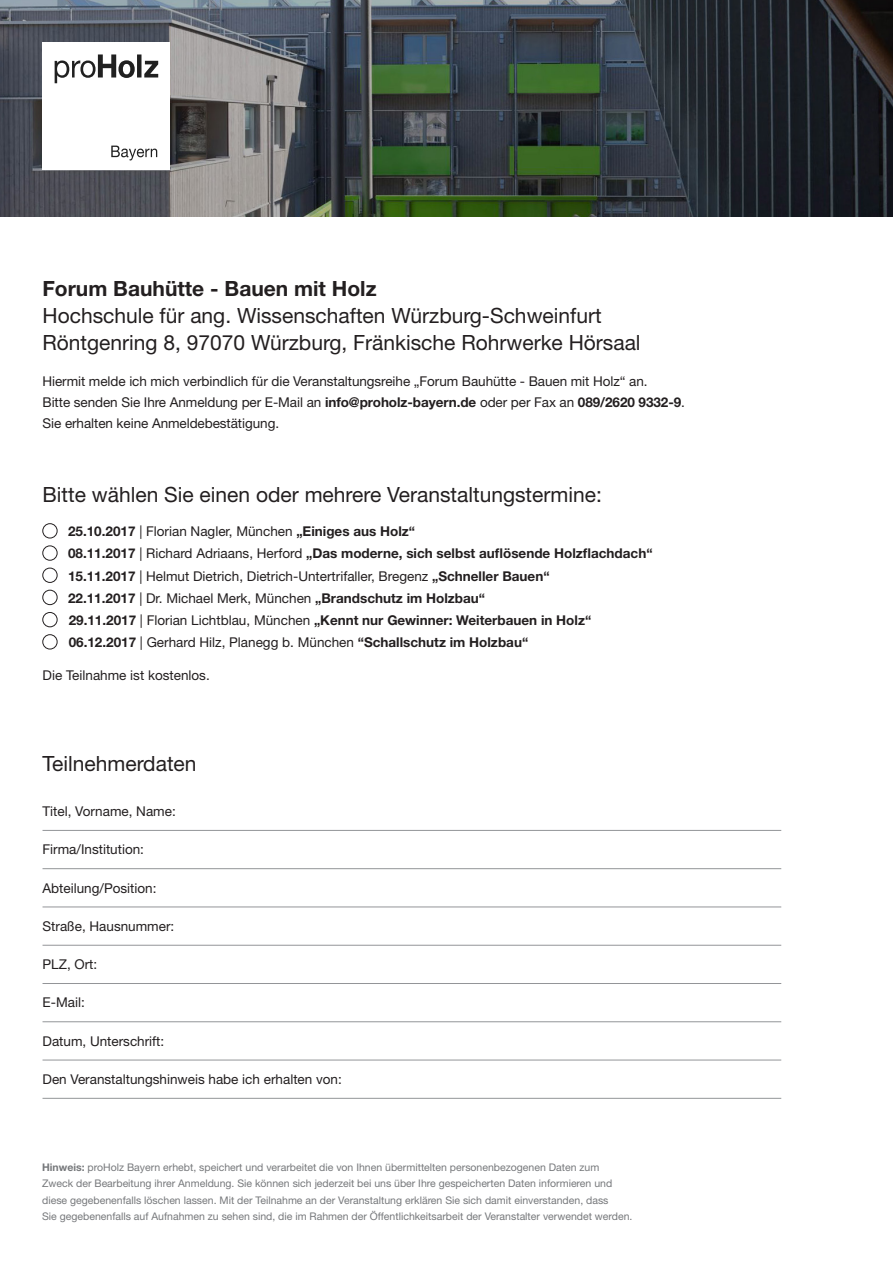
<style>
.page{position:relative;width:893px;height:1263px;background:#fff}
.page>*{position:absolute;margin:0;border:0;box-sizing:border-box;transform-origin:0 0}
.t1{font:21px/27px "Helvetica Neue LT Std";color:#231f20}
.t2{font:700 21px "Helvetica Neue LT Std";color:#231f20}
.t3{font:700 13.5px/22.2px "Helvetica Neue LT Std";color:#231f20}
.t4{font:13.5px/21px "Helvetica Neue LT Std";letter-spacing:-.005em;color:#231f20}
.t5{font:10.5px "Helvetica Neue LT Std";color:#76787b}
.s1{font-weight:700}
.s2{font-weight:400}
</style>
<div class="page">
<img style="left:0;top:0;width:893px;height:217px">
<hr style="left:43px;top:830px;width:738px;height:1px;background:#939598">
<hr style="left:43px;top:868px;width:738px;height:1px;background:#939598">
<hr style="left:43px;top:907px;width:738px;height:1px;background:#939598">
<hr style="left:43px;top:945px;width:738px;height:1px;background:#939598">
<hr style="left:43px;top:983px;width:738px;height:1px;background:#939598">
<hr style="left:43px;top:1021px;width:738px;height:1px;background:#939598">
<hr style="left:43px;top:1060px;width:738px;height:1px;background:#939598">
<hr style="left:43px;top:1098px;width:738px;height:1px;background:#939598">
<div style="left:43px;top:523px;width:14px;height:15px;border:1px solid #231f20;border-radius:50%"></div>
<div style="left:43px;top:546px;width:14px;height:14px;border:1px solid #231f20;border-radius:50%"></div>
<div style="left:43px;top:568px;width:14px;height:15px;border:1px solid #231f20;border-radius:50%"></div>
<div style="left:43px;top:590px;width:14px;height:15px;border:1px solid #231f20;border-radius:50%"></div>
<div style="left:43px;top:612px;width:14px;height:15px;border:1px solid #231f20;border-radius:50%"></div>
<div style="left:43px;top:634px;width:14px;height:15px;border:1px solid #231f20;border-radius:50%"></div>
<div style="left:43px;top:43px;width:127px;height:127px;background:#fff"></div>
<svg style="left:55px;top:54px;width:103px;height:29px"></svg>
<svg style="left:111px;top:146px;width:46px;height:14px"></svg>
<p class="t2" style="left:43px;top:275px;width:336px">Forum Bauhütte - Bauen mit Holz</p>
<p class="t1" style="left:43px;top:301px;width:600px">Hochschule für ang. Wissenschaften Würzburg-Schweinfurt<br>Röntgenring 8, 97070 Würzburg, Fränkische Rohrwerke Hörsaal</p>
<p class="t4" style="left:43px;top:371px;width:644px">Hiermit melde ich mich verbindlich für die Veranstaltungsreihe „Forum Bauhütte - Bauen mit Holz“ an.<br>Bitte senden Sie Ihre Anmeldung per E-Mail an <span class="s1">info@proholz-bayern.de</span> oder per Fax an <span class="s1">089/2620 9332-9</span>.<br>Sie erhalten keine Anmeldebestätigung.</p>
<p class="t1" style="left:43px;top:481px;width:561px">Bitte wählen Sie einen oder mehrere Veranstaltungstermine:</p>
<p class="t3" style="left:68px;top:520px;width:586px">25.10.2017 <span class="s2">| Florian Nagler, München</span> „Einiges aus Holz“<br>08.11.2017 <span class="s2">| Richard Adriaans, Herford</span> „Das moderne, sich selbst auflösende Holzflachdach“ 15.11.2017 <span class="s2">| Helmut Dietrich, Dietrich-Untertrifaller, Bregenz</span> „Schneller Bauen“<br>22.11.2017 <span class="s2">| Dr. Michael Merk, München</span> „Brandschutz im Holzbau“</p>
<p class="t3" style="left:69px;top:609px;width:524px">29.11.2017 <span class="s2">| Florian Lichtblau, München</span> „Kennt nur Gewinner: Weiterbauen in Holz“<br>06.12.2017 <span class="s2">| Gerhard Hilz, Planegg b. München</span> “Schallschutz im Holzbau“</p>
<p class="t4" style="left:43px;top:665px;width:169px">Die Teilnahme ist kostenlos.</p>
<p class="t1" style="left:43px;top:750px;width:156px">Teilnehmerdaten</p>
<p class="t4" style="left:43px;top:800px;width:135px">Titel, Vorname, Name:</p>
<p class="t4" style="left:43px;top:839px;width:103px">Firma/Institution:</p>
<p class="t4" style="left:43px;top:877px;width:116px">Abteilung/Position:</p>
<p class="t4" style="left:43px;top:915px;width:133px">Straße, Hausnummer:</p>
<p class="t4" style="left:43px;top:954px;width:56px">PLZ, Ort:</p>
<p class="t4" style="left:43px;top:992px;width:44px">E-Mail:</p>
<p class="t4" style="left:43px;top:1030px;width:123px">Datum, Unterschrift:</p>
<p class="t4" style="left:43px;top:1068px;width:301px">Den Veranstaltungshinweis habe ich erhalten von:</p>
<p class="t5" style="left:42px;top:1161px;width:559px"><span class="s1">Hinweis:</span> proHolz Bayern erhebt, speichert und verarbeitet die von Ihnen übermittelten personenbezogenen Daten zum</p>
<p class="t5" style="left:42px;top:1177px;width:572px">Zweck der Bearbeitung ihrer Anmeldung. Sie können sich jederzeit bei uns über Ihre gespeicherten Daten informieren und</p>
<p class="t5" style="left:42px;top:1194px;width:568px">diese gegebenenfalls löschen lassen. Mit der Teilnahme an der Veranstaltung erklären Sie sich damit einverstanden, dass</p>
<p class="t5" style="left:42px;top:1210px;width:592px">Sie gegebenenfalls auf Aufnahmen zu sehen sind, die im Rahmen der Öffentlichkeitsarbeit der Veranstalter verwendet werden.</p>
</div>
